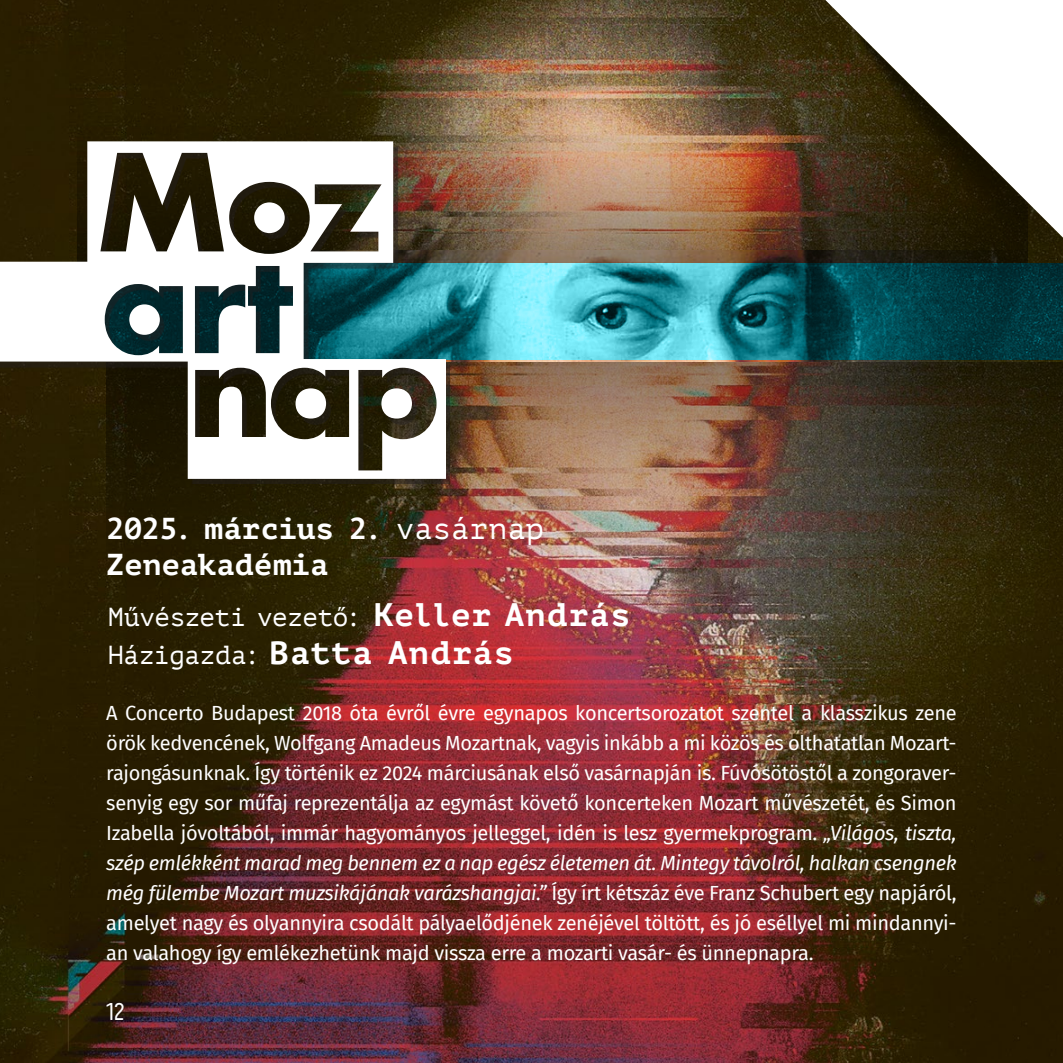
<style>
.page{position:relative;width:1063px;height:1063px;background:#fff}
.page>*{position:absolute;margin:0;border:0;box-sizing:border-box;transform-origin:0 0}
.t1{font:700 32.5px "PT Mono";letter-spacing:.045em;color:#fff}
.t2{font:700 30.25px/35.8px "PT Mono";letter-spacing:.01em;color:#fff}
.t3{font:300 27.5px "Calps Concerto";color:#fff}
.t4{font:26px "PT Mono";letter-spacing:-.02em;color:#fff}
.t5{font:20px/30px "Fira Sans";letter-spacing:-.015em;color:#fff;text-align:justify}
.s1{font-weight:400}
.s2{font-weight:700;font-size:32.5px}
.s3{font-weight:400;font-size:26px}
.s4{font-style:italic}
</style>
<div class="page">
<img style="left:0;top:0;width:1063px;height:1063px">
<img style="left:106px;top:362px;width:957px;height:225px">
<img style="left:77px;top:115px;width:704px;height:148px">
<svg style="left:450px;top:264px;width:331px;height:96px;background:#47afbc"></svg>
<img style="left:781px;top:15px;width:282px;height:392px">
<svg style="left:825px;top:0;width:238px;height:238px"></svg>
<div style="left:0;top:147px;width:450px;height:337px;background:#231f20;opacity:.5"></div>
<svg style="left:0;top:141px;width:446px;height:338px"></svg>
<h2 class="t2" style="left:106px;top:511px;width:439px">2025. március 2. <span class="s1">vasárnap<br></span>Zeneakadémia</h2>
<h3 class="t4" style="left:108px;top:602px;width:524px">Művészeti vezető: <span class="s2">Keller András</span></h3>
<h1 class="t1" style="left:108px;top:633px;width:407px"><span class="s3">Házigazda:</span> Batta András</h1>
<p class="t5" style="left:106px;top:697px;width:852px">A Concerto Budapest 2018 óta évről évre egynapos koncertsorozatot szentel a klasszikus zene örök kedvencének, Wolfgang Amadeus Mozartnak, vagyis inkább a mi közös és olthatatlan Mozart&shy;rajongásunknak. Így történik ez 2024 márciusának első vasárnapján is. Fúvósötöstől a zongoraver&shy;senyig egy sor műfaj reprezentálja az egymást követő koncerteken Mozart művészetét, és Simon Izabella jóvoltából, immár hagyományos jelleggel, idén is lesz gyermekprogram. <span class="s4">„Világos, tiszta, szép emlékként marad meg bennem ez a nap egész életemen át. Mintegy távolról, halkan csengnek még fülembe Mozart muzsikájának varázshangjai.”</span> Így írt kétszáz éve Franz Schubert egy napjáról, amelyet nagy és olyannyira csodált pályaelődjének zenéjével töltött, és jó eséllyel mi mindannyi&shy;an valahogy így emlékezhetünk majd vissza erre a mozarti vasár- és ünnepnapra.</p>
<h3 class="t3" style="left:106px;top:996px;width:20px">12</h3>
</div>
